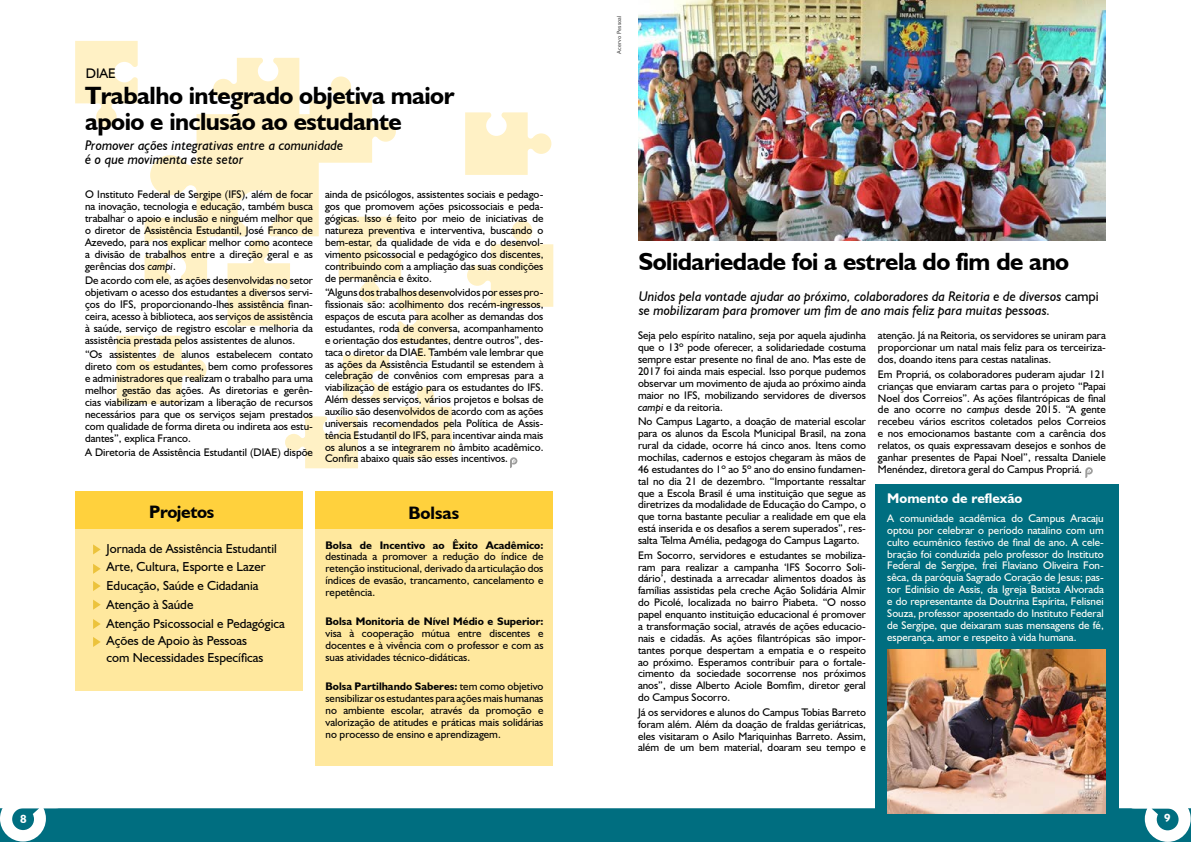
<style>
.page{position:relative;width:1191px;height:842px;background:#fff}
.page>*{position:absolute;margin:0;border:0;box-sizing:border-box;transform-origin:0 0}
.t1{font:700 25px/26px "Humanist 521 BT";letter-spacing:-.02em;color:#000}
.t2{font:700 18px "Humanist 521 BT";letter-spacing:-.025em;color:#020203}
.t3{font:italic 14px/14.5px "Humanist 521 BT";color:#000}
.t4{font:700 14px "Humanist 521 BT";color:#fff}
.t5{font:13.9px "Humanist 521 BT";color:#000}
.t6{font:13px/18.8px "Humanist 521 BT";color:#020203}
.t7{font:700 12px "Humanist 521 BT";color:#fff}
.t8{font:11px/11.9px "Humanist 521 BT";color:#000;text-align:justify}
.t9{font:11px/11.9px "Humanist 521 BT";color:#fffef8;text-align:justify}
.t10{font:11px/11.9px "Humanist 521 BT";color:#020203;text-align:justify}
.t11{font:700 11px "Humanist 521 BT";color:#020203}
.t12{font:6px "Humanist 521 BT";letter-spacing:.025em;color:#4f4f4f}
.s1{font-style:italic}
.s2{font-weight:700}
.s3{font-style:normal}
</style>
<div class="page">
<div style="left:0;top:808px;width:1191px;height:34px;background:#006e80"></div>
<svg style="left:467px;top:221px;width:86px;height:86px"></svg>
<svg style="left:465px;top:112px;width:86px;height:63px"></svg>
<svg style="left:75px;top:41px;width:377px;height:427px"></svg>
<svg style="left:510px;top:457px;width:7px;height:11px"></svg>
<div style="left:75px;top:529px;width:228px;height:162px;background:#ffe89e"></div>
<div style="left:315px;top:519px;width:238px;height:246px;background:#ffe89e"></div>
<svg style="left:93px;top:544px;width:8px;height:10px"></svg>
<svg style="left:93px;top:564px;width:8px;height:10px"></svg>
<svg style="left:93px;top:581px;width:8px;height:10px"></svg>
<svg style="left:93px;top:600px;width:8px;height:10px"></svg>
<svg style="left:93px;top:619px;width:8px;height:10px"></svg>
<svg style="left:93px;top:637px;width:8px;height:10px"></svg>
<div style="left:75px;top:491px;width:228px;height:38px;background:#ffd13d"></div>
<div style="left:315px;top:491px;width:238px;height:38px;background:#ffd13d"></div>
<img style="left:638px;top:0;width:468px;height:241px">
<div style="left:874px;top:484px;width:244px;height:324px;background:#006e80"></div>
<svg style="left:1085px;top:467px;width:7px;height:11px"></svg>
<svg style="left:0;top:808px;width:68px;height:33px"></svg>
<svg style="left:1122px;top:808px;width:68px;height:34px"></svg>
<img style="left:887px;top:650px;width:218px;height:164px">
<p class="t7" style="left:20px;top:812px;width:8px">8</p>
<p class="t5" style="left:86px;top:65px;width:32px">DIAE</p>
<h1 class="t1" style="left:85px;top:82px;width:371px">Trabalho integrado objetiva maior apoio e inclusão ao estudante</h1>
<p class="t3" style="left:85px;top:137px;width:260px">Promover ações integrativas entre a comunidade é o que movimenta este setor</p>
<p class="t8" style="left:85px;top:189px;width:229px">O Instituto Federal de Sergipe (IFS), além de focar na inovação, tecnologia e educação, também busca trabalhar o apoio e inclusão e ninguém melhor que o diretor de Assistência Estudantil, José Franco de Azevedo, para nos explicar melhor como acontece a divisão de trabalhos entre a direção geral e as gerências dos <span class="s1">campi</span>.</p>
<p class="t8" style="left:85px;top:274px;width:229px">De acordo com ele, as ações desenvolvidas no setor objetivam o acesso dos estudantes a diversos servi&shy;ços do IFS, proporcionando-lhes assistência finan&shy;ceira, acesso à biblioteca, aos serviços de assistência à saúde, serviço de registro escolar e melhoria da assistência prestada pelos assistentes de alunos.</p>
<p class="t8" style="left:85px;top:349px;width:229px">“Os assistentes de alunos estabelecem contato direto com os estudantes, bem como professores e administradores que realizam o trabalho para uma melhor gestão das ações. As diretorias e gerên&shy;cias viabilizam e autorizam a liberação de recursos necessários para que os serviços sejam prestados com qualidade de forma direta ou indireta aos estu&shy;dantes”, explica Franco.</p>
<p class="t8" style="left:85px;top:446px;width:229px">A Diretoria de Assistência Estudantil (DIAE) dispõe</p>
<p class="t8" style="left:325px;top:189px;width:220px">ainda de psicólogos, assistentes sociais e pedago&shy;gos que promovem ações psicossociais e peda&shy;gógicas. Isso é feito por meio de iniciativas de natureza preventiva e interventiva, buscando o bem-estar, da qualidade de vida e do desenvol&shy;vimento psicossocial e pedagógico dos discentes, contribuindo com a ampliação das suas condições de permanência e êxito.</p>
<p class="t8" style="left:325px;top:286px;width:220px">“Alguns dos trabalhos desenvolvidos por esses pro&shy;fissionais são: acolhimento dos recém-ingressos, espaços de escuta para acolher as demandas dos estudantes, roda de conversa, acompanhamento e orientação dos estudantes, dentre outros”, des&shy;taca o diretor da DIAE. Também vale lembrar que as ações da Assistência Estudantil se estendem à celebração de convênios com empresas para a viabilização de estágio para os estudantes do IFS.<br>Além desses serviços, vários projetos e bolsas de auxílio são desenvolvidos de acordo com as ações universais recomendados pela Política de Assis&shy;tência Estudantil do IFS, para incentivar ainda mais os alunos a se integrarem no âmbito acadêmico.<br>Confira abaixo quais são esses incentivos.</p>
<h2 class="t2" style="left:149px;top:501px;width:66px">Projetos</h2>
<h2 class="t2" style="left:408px;top:502px;width:52px">Bolsas</h2>
<p class="t6" style="left:107px;top:538px;width:180px">Jornada de Assistência Estudantil<br>Arte, Cultura, Esporte e Lazer<br>Educação, Saúde e Cidadania<br>Atenção à Saúde<br>Atenção Psicossocial e Pedagógica</p>
<p class="t6" style="left:107px;top:632px;width:158px;line-height:16.8px">Ações de Apoio às Pessoas com Necessidades Específicas</p>
<p class="t11" style="left:325px;top:538px;width:219px">Bolsa de Incentivo ao Êxito Acadêmico:</p>
<p class="t10" style="left:325px;top:550px;width:219px">destinada a promover a redução do índice de retenção institucional, derivado da articulação dos índices de evasão, trancamento, cancelamento e repetência.</p>
<p class="t11" style="left:325px;top:615px;width:219px">Bolsa Monitoria de Nível Médio e Superior:</p>
<p class="t10" style="left:325px;top:627px;width:219px">visa à cooperação mútua entre discentes e docentes e à vivência com o professor e com as suas atividades técnico-didáticas.</p>
<p class="t10" style="left:325px;top:680px;width:219px"><span class="s2">Bolsa Partilhando Saberes:</span> tem como objetivo sensibilizar os estudantes para ações mais humanas no ambiente escolar, através da promoção e valorização de atitudes e práticas mais solidárias no processo de ensino e aprendizagem.</p>
<p class="t12" style="left:615px;top:54px;width:40px;rotate:-90deg">Acervo Pessoal</p>
<h1 class="t1" style="left:638px;top:248px;width:432px">Solidariedade foi a estrela do fim de ano</h1>
<p class="t3" style="left:638px;top:289px;width:461px">Unidos pela vontade ajudar ao próximo, colaboradores da Reitoria e de diversos <span class="s3">campi </span>se mobilizaram para promover um fim de ano mais feliz para muitas pessoas.</p>
<p class="t8" style="left:638px;top:329px;width:229px">Seja pelo espírito natalino, seja por aquela ajudinha que o 13º pode oferecer, a solidariedade costuma sempre estar presente no final de ano. Mas este de 2017 foi ainda mais especial. Isso porque pudemos observar um movimento de ajuda ao próximo ainda maior no IFS, mobilizando servidores de diversos <span class="s1">campi</span> e da reitoria.</p>
<p class="t8" style="left:638px;top:415px;width:229px">No Campus Lagarto, a doação de material escolar para os alunos da Escola Municipal Brasil, na zona rural da cidade, ocorre há cinco anos. Itens como mochilas, cadernos e estojos chegaram às mãos de 46 estudantes do 1º ao 5º ano do ensino fundamen&shy;tal no dia 21 de dezembro. “Importante ressaltar que a Escola Brasil é uma instituição que segue as diretrizes da modalidade de Educação do Campo, o que torna bastante peculiar a realidade em que ela está inserida e os desafios a serem superados”, res&shy;salta Telma Amélia, pedagoga do Campus Lagarto.</p>
<p class="t8" style="left:638px;top:549px;width:229px">Em Socorro, servidores e estudantes se mobiliza&shy;ram para realizar a campanha ‘IFS Socorro Soli&shy;dário’, destinada a arrecadar alimentos doados às famílias assistidas pela creche Ação Solidária Almir do Picolé, localizada no bairro Piabeta. “O nosso papel enquanto instituição educacional é promover a transformação social, através de ações educacio&shy;nais e cidadãs. As ações filantrópicas são impor&shy;tantes porque despertam a empatia e o respeito ao próximo. Esperamos contribuir para o fortale&shy;cimento da sociedade socorrense nos próximos anos”, disse Alberto Aciole Bomfim, diretor geral do Campus Socorro.</p>
<p class="t8" style="left:638px;top:706px;width:229px">Já os servidores e alunos do Campus Tobias Barreto foram além. Além da doação de fraldas geriátricas, eles visitaram o Asilo Mariquinhas Barreto. Assim, além de um bem material, doaram seu tempo e</p>
<p class="t8" style="left:878px;top:329px;width:229px">atenção. Já na Reitoria, os servidores se uniram para proporcionar um natal mais feliz para os terceiriza&shy;dos, doando itens para cestas natalinas.</p>
<p class="t8" style="left:878px;top:368px;width:229px">Em Propriá, os colaboradores puderam ajudar 121 crianças que enviaram cartas para o projeto “Papai Noel dos Correios”. As ações filantrópicas de final de ano ocorre no <span class="s1">campus</span> desde 2015. “A gente recebeu vários escritos coletados pelos Correios e nos emocionamos bastante com a carência dos relatos, os quais expressavam desejos e sonhos de ganhar presentes de Papai Noel”, ressalta Daniele Menéndez, diretora geral do Campus Propriá.</p>
<p class="t4" style="left:887px;top:490px;width:137px">Momento de reflexão</p>
<p class="t9" style="left:887px;top:512px;width:218px">A comunidade acadêmica do Campus Aracaju optou por celebrar o período natalino com um culto ecumênico festivo de final de ano. A cele&shy;bração foi conduzida pelo professor do Instituto Federal de Sergipe, frei Flaviano Oliveira Fon&shy;sêca, da paróquia Sagrado Coração de Jesus; pas&shy;tor Edinísio de Assis, da Igreja Batista Alvorada e do representante da Doutrina Espírita, Felisnei Souza, professor aposentado do Instituto Federal de Sergipe, que deixaram suas mensagens de fé, esperança, amor e respeito à vida humana.</p>
<p class="t7" style="left:1164px;top:810px;width:8px">9</p>
</div>
